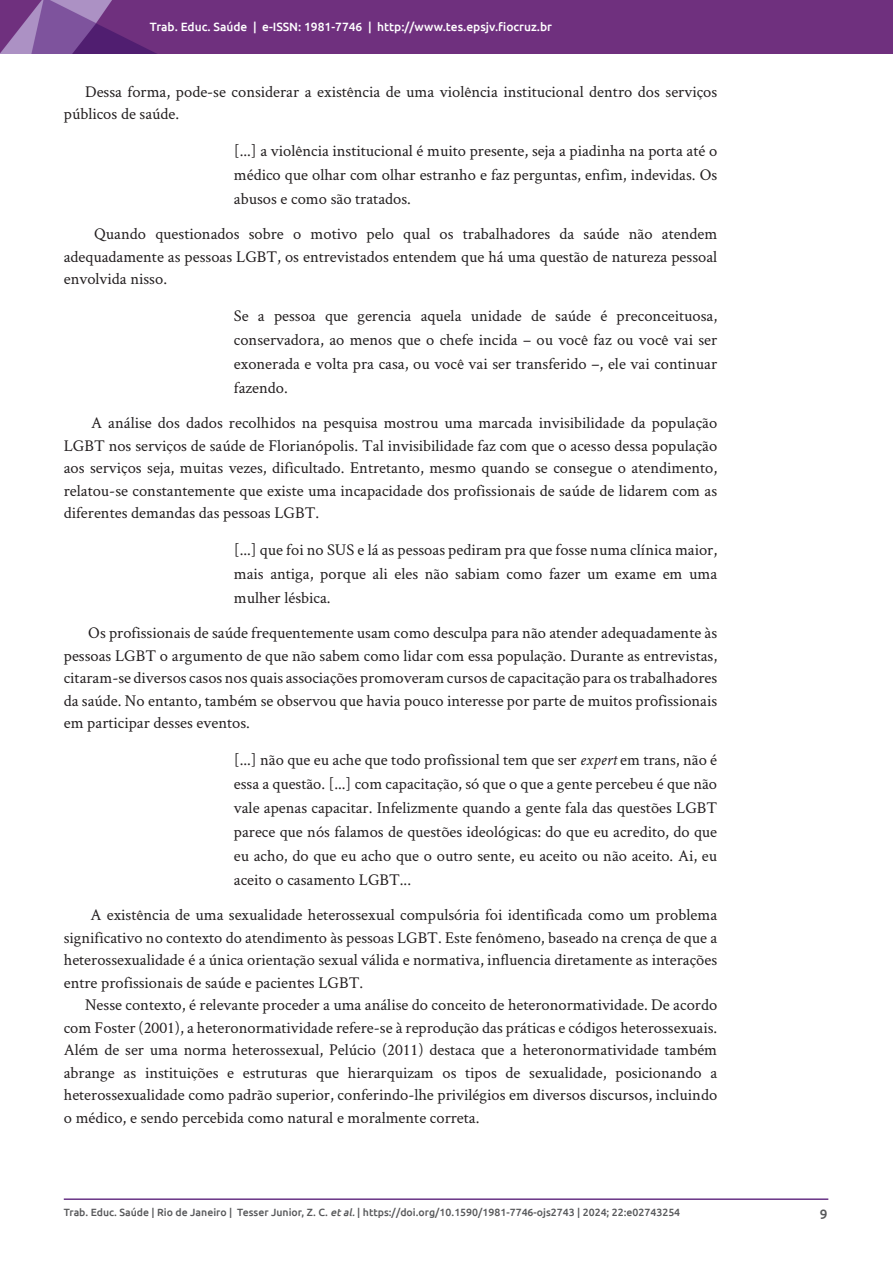
<style>
.page{position:relative;width:893px;height:1263px;background:#fff}
.page>*{position:absolute;margin:0;border:0;box-sizing:border-box;transform-origin:0 0}
.texto-comum{font:16.5px/22.5px "Crimson Text";color:#231f20;text-align:justify}
.citacao{font:16.5px/24px "Crimson Text";color:#231f20;text-align:justify}
.t1{font:500 13.5px "Ubuntu";color:#57585a}
.t2{font:500 12px "Ubuntu";color:#fff}
.t3{font:500 10.5px "Ubuntu";color:#57585a}
.s1{font-style:italic}
</style>
<div class="page">
<hr style="left:64px;top:1198px;width:764px;height:2px;background:#693486">
<img style="left:0;top:0;width:893px;height:53px">
<p class="t2" style="left:150px;top:19px;width:404px">Trab. Educ. Saúde | e-ISSN: 1981-7746 | http://www.tes.epsjv.fiocruz.br</p>
<p class="texto-comum" style="left:64px;top:79px;width:655px;text-indent:21px">Dessa forma, pode-se considerar a existência de uma violência institucional dentro dos serviços públicos de saúde.</p>
<p class="citacao" style="left:234px;top:138px;width:485px">[...] a violência institucional é muito presente, seja a piadinha na porta até o médico que olhar com olhar estranho e faz perguntas, enfim, indevidas. Os abusos e como são tratados.</p>
<p class="texto-comum" style="left:64px;top:222px;width:655px;text-indent:31px">Quando questionados sobre o motivo pelo qual os trabalhadores da saúde não atendem adequadamente as pessoas LGBT, os entrevistados entendem que há uma questão de natureza pessoal envolvida nisso.</p>
<p class="citacao" style="left:234px;top:303px;width:485px">Se a pessoa que gerencia aquela unidade de saúde é preconceituosa, conservadora, ao menos que o chefe incida – ou você faz ou você vai ser exonerada e volta pra casa, ou você vai ser transferido –, ele vai continuar fazendo.</p>
<p class="texto-comum" style="left:64px;top:411px;width:655px;text-indent:27px">A análise dos dados recolhidos na pesquisa mostrou uma marcada invisibilidade da população LGBT nos serviços de saúde de Florianópolis. Tal invisibilidade faz com que o acesso dessa população aos serviços seja, muitas vezes, dificultado. Entretanto, mesmo quando se consegue o atendimento, relatou-se constantemente que existe uma incapacidade dos profissionais de saúde de lidarem com as diferentes demandas das pessoas LGBT.</p>
<p class="citacao" style="left:234px;top:537px;width:485px">[...] que foi no SUS e lá as pessoas pediram pra que fosse numa clínica maior, mais antiga, porque ali eles não sabiam como fazer um exame em uma mulher lésbica.</p>
<p class="texto-comum" style="left:64px;top:621px;width:655px;text-indent:25px">Os profissionais de saúde frequentemente usam como desculpa para não atender adequadamente às pessoas LGBT o argumento de que não sabem como lidar com essa população. Durante as entrevistas, citaram-se diversos casos nos quais associações promoveram cursos de capacitação para os trabalhadores da saúde. No entanto, também se observou que havia pouco interesse por parte de muitos profissionais em participar desses eventos.</p>
<p class="citacao" style="left:234px;top:747px;width:485px">[...] não que eu ache que todo profissional tem que ser <span class="s1">expert</span> em trans, não é essa a questão. [...] com capacitação, só que o que a gente percebeu é que não vale apenas capacitar. Infelizmente quando a gente fala das questões LGBT parece que nós falamos de questões ideológicas: do que eu acredito, do que eu acho, do que eu acho que o outro sente, eu aceito ou não aceito. Ai, eu aceito o casamento LGBT...</p>
<p class="texto-comum" style="left:64px;top:903px;width:655px;text-indent:27px">A existência de uma sexualidade heterossexual compulsória foi identificada como um problema significativo no contexto do atendimento às pessoas LGBT. Este fenômeno, baseado na crença de que a heterossexualidade é a única orientação sexual válida e normativa, influencia diretamente as interações entre profissionais de saúde e pacientes LGBT.</p>
<p class="texto-comum" style="left:64px;top:993px;width:655px;text-indent:21px">Nesse contexto, é relevante proceder a uma análise do conceito de heteronormatividade. De acordo com Foster (2001), a heteronormatividade refere-se à reprodução das práticas e códigos heterossexuais.<br>Além de ser uma norma heterossexual, Pelúcio (2011) destaca que a heteronormatividade também abrange as instituições e estruturas que hierarquizam os tipos de sexualidade, posicionando a heterossexualidade como padrão superior, conferindo-lhe privilégios em diversos discursos, incluindo o médico, e sendo percebida como natural e moralmente correta.</p>
<p class="t3" style="left:64px;top:1206px;width:618px">Trab. Educ. Saúde | Rio de Janeiro | Tesser Junior, Z. C. <span class="s1">etal.</span>| https://doi.org/10.1590/1981-7746-ojs2743 | 2024; 22:e02743254</p>
<p class="t1" style="left:820px;top:1205px;width:9px">9</p>
</div>
